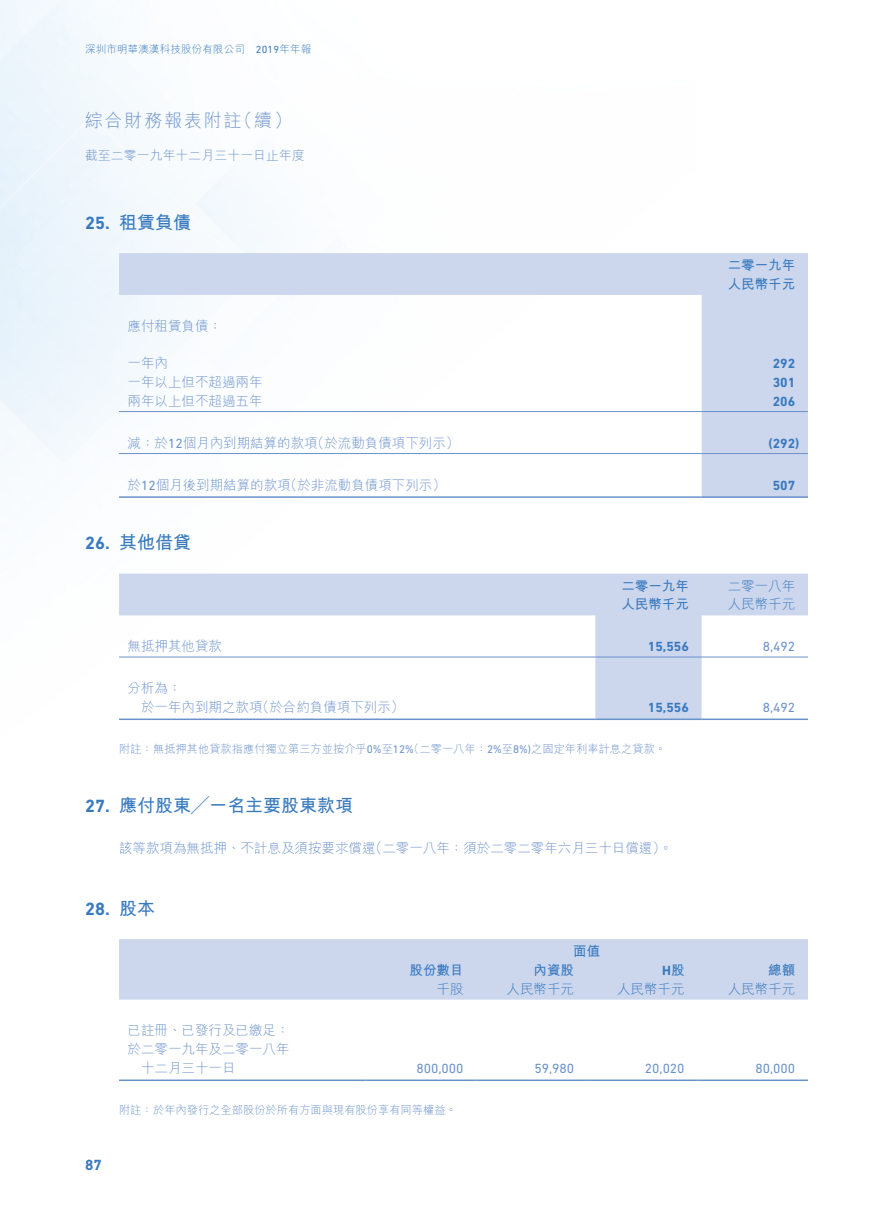
<style>
.page{position:relative;width:893px;height:1212px;background:#fff}
.page>*{position:absolute;margin:0;border:0;box-sizing:border-box;transform-origin:0 0}
.t1{font:700 18px "M Hei HK";color:#397abf}
.t2{font:700 18px "DIN Next LT Pro";color:#397abf}
.t3{font:300 18px "M Hei HK";letter-spacing:.1em;color:#6b91cb}
.t4{font:700 15px "DIN Next LT Pro";color:#397abf}
.t5{font:300 13.5px/18.8px "M Hei HK";color:#6b91cb}
.t6{font:13.5px "DIN Next LT Pro";color:#6b91cb}
.t7{font:700 13.5px/18.8px "M Hei HK";color:#397abf}
.t8{font:700 13.5px "DIN Next LT Pro";color:#397abf}
.t9{font:300 13.5px "M Hei HK";color:#397abf}
.t10{font:300 12.75px "M Hei HK";letter-spacing:.015em;color:#6b91cb}
.t11{font:300 11.25px "M Hei HK";color:#6b91cb}
.t12{font:300 10.5px "M Hei HK";letter-spacing:.015em;color:#397abf}
.t13{font:10.5px "DIN Next LT Pro";color:#397abf}
.s1{font-family:"M Hei HK";font-weight:300}
.s2{font-family:"DIN Next LT Pro";font-weight:400}
.s3{font-family:"M Hei HK"}
</style>
<div class="page">
<svg style="left:119px;top:253px;width:689px;height:243px"></svg>
<hr style="left:119px;top:411px;width:583px;height:1px;background:#6b91cb">
<hr style="left:702px;top:411px;width:106px;height:1px;background:#6b91cb">
<hr style="left:119px;top:453px;width:583px;height:1px;background:#6b91cb">
<hr style="left:702px;top:453px;width:106px;height:1px;background:#6b91cb">
<hr style="left:119px;top:496px;width:583px;height:2px;background:#6b91cb">
<hr style="left:702px;top:496px;width:106px;height:2px;background:#6b91cb">
<svg style="left:119px;top:574px;width:689px;height:144px"></svg>
<hr style="left:119px;top:657px;width:476px;height:1px;background:#6b91cb">
<hr style="left:595px;top:657px;width:107px;height:1px;background:#6b91cb">
<hr style="left:702px;top:657px;width:106px;height:1px;background:#6b91cb">
<hr style="left:119px;top:718px;width:476px;height:2px;background:#6b91cb">
<hr style="left:595px;top:718px;width:107px;height:2px;background:#6b91cb">
<hr style="left:702px;top:718px;width:106px;height:2px;background:#6b91cb">
<div style="left:119px;top:939px;width:689px;height:60px;background:#ccd6ed"></div>
<hr style="left:119px;top:1079px;width:247px;height:2px;background:#6b91cb">
<hr style="left:366px;top:1079px;width:110px;height:2px;background:#6b91cb">
<hr style="left:476px;top:1079px;width:111px;height:2px;background:#6b91cb">
<hr style="left:587px;top:1079px;width:110px;height:2px;background:#6b91cb">
<hr style="left:697px;top:1079px;width:111px;height:2px;background:#6b91cb">
<p class="t12" style="left:85px;top:44px;width:161px">深圳市明華澳漢科技股份有限公司</p>
<p class="t13" style="left:256px;top:43px;width:57px">2019<span class="s1">年年報</span></p>
<h1 class="t3" style="left:234px;top:111px;width:59px">（續(</h1>
<h1 class="t3" style="left:85px;top:111px;width:158px">綜合財務報表附註</h1>
<p class="t10" style="left:85px;top:149px;width:221px">截至二零一九年十二月三十一日止年度</p>
<h1 class="t2" style="left:85px;top:212px;width:26px">25.</h1>
<h1 class="t1" style="left:119px;top:209px;width:73px">租賃負債</h1>
<p class="t5" style="left:128px;top:316px;width:96px">應付租賃負債：</p>
<p class="t5" style="left:128px;top:354px;width:42px">一年內</p>
<p class="t5" style="left:128px;top:372px;width:136px">一年以上但不超過兩年</p>
<p class="t5" style="left:128px;top:391px;width:136px">兩年以上但不超過五年</p>
<p class="t5" style="left:311px;top:433px;width:150px">（於流動負債項下列示(</p>
<p class="t5" style="left:128px;top:433px;width:192px">減：於<span class="s2">12</span>個月內到期結算的款項</p>
<p class="t5" style="left:284px;top:475px;width:163px">（於非流動負債項下列示(</p>
<p class="t5" style="left:128px;top:475px;width:165px">於<span class="s2">12</span>個月後到期結算的款項</p>
<h1 class="t2" style="left:85px;top:532px;width:26px">26.</h1>
<h1 class="t1" style="left:119px;top:529px;width:73px">其他借貸</h1>
<p class="t5" style="left:128px;top:637px;width:96px">無抵押其他貸款</p>
<p class="t5" style="left:128px;top:679px;width:55px">分析為：</p>
<p class="t5" style="left:256px;top:697px;width:150px">（於合約負債項下列示(</p>
<p class="t5" style="left:141px;top:697px;width:123px">於一年內到期之款項</p>
<p class="t7" style="left:621px;top:575px;width:69px">二零一九年</p>
<p class="t7" style="left:621px;top:594px;width:69px">人民幣千元</p>
<p class="t8" style="left:648px;top:639px;width:42px">15,556</p>
<p class="t8" style="left:648px;top:699px;width:42px">15,556</p>
<p class="t11" style="left:119px;top:743px;width:296px">附註：無抵押其他貸款指應付獨立第三方並按介乎<span class="s2">0%</span>至<span class="s2">12%</span></p>
<p class="t11" style="left:408px;top:743px;width:259px">（二零一八年：<span class="s2">2%</span>至<span class="s2">8%)</span>之固定年利率計息之貸款。</p>
<h1 class="t2" style="left:85px;top:795px;width:26px">27.</h1>
<h1 class="t1" style="left:119px;top:792px;width:235px">應付股東╱一名主要股東款項</h1>
<p class="t5" style="left:369px;top:838px;width:305px">（二零一八年：須於二零二零年六月三十日償還。(</p>
<p class="t5" style="left:119px;top:838px;width:258px">該等款項為無抵押、不計息及須按要求償還</p>
<h1 class="t2" style="left:85px;top:898px;width:26px">28.</h1>
<h1 class="t1" style="left:119px;top:895px;width:37px">股本</h1>
<p class="t4" style="left:85px;top:1156px;width:18px">87</p>
<p class="t7" style="left:409px;top:959px;width:55px">股份數目</p>
<p class="t5" style="left:128px;top:1021px;width:163px">已註冊、已發行及已繳足：於二零一九年及二零一八年</p>
<p class="t9" style="left:436px;top:982px;width:28px">千股</p>
<p class="t5" style="left:141px;top:1058px;width:96px">十二月三十一日</p>
<p class="t11" style="left:119px;top:1104px;width:339px">附註：於年內發行之全部股份於所有方面與現有股份享有同等權益。</p>
<p class="t6" style="left:416px;top:1060px;width:49px">800,000</p>
<p class="t7" style="left:573px;top:941px;width:28px">面值</p>
<p class="t7" style="left:534px;top:959px;width:42px">內資股</p>
<p class="t9" style="left:507px;top:982px;width:69px">人民幣千元</p>
<p class="t8" style="left:662px;top:962px;width:24px">H<span class="s3">股</span></p>
<p class="t9" style="left:617px;top:982px;width:69px">人民幣千元</p>
<p class="t6" style="left:534px;top:1060px;width:41px">59,980</p>
<p class="t6" style="left:645px;top:1060px;width:41px">20,020</p>
<p class="t7" style="left:728px;top:255px;width:69px">二零一九年人民幣千元</p>
<p class="t8" style="left:773px;top:356px;width:24px">292</p>
<p class="t8" style="left:773px;top:374px;width:24px">301</p>
<p class="t8" style="left:773px;top:393px;width:24px">206</p>
<p class="t8" style="left:768px;top:435px;width:32px">)292(</p>
<p class="t8" style="left:773px;top:477px;width:24px">507</p>
<p class="t9" style="left:728px;top:579px;width:69px">二零一八年</p>
<p class="t9" style="left:728px;top:597px;width:69px">人民幣千元</p>
<p class="t6" style="left:763px;top:639px;width:34px">8,492</p>
<p class="t6" style="left:763px;top:699px;width:34px">8,492</p>
<p class="t7" style="left:768px;top:959px;width:28px">總額</p>
<p class="t9" style="left:728px;top:982px;width:69px">人民幣千元</p>
<p class="t6" style="left:755px;top:1060px;width:41px">80,000</p>
</div>
